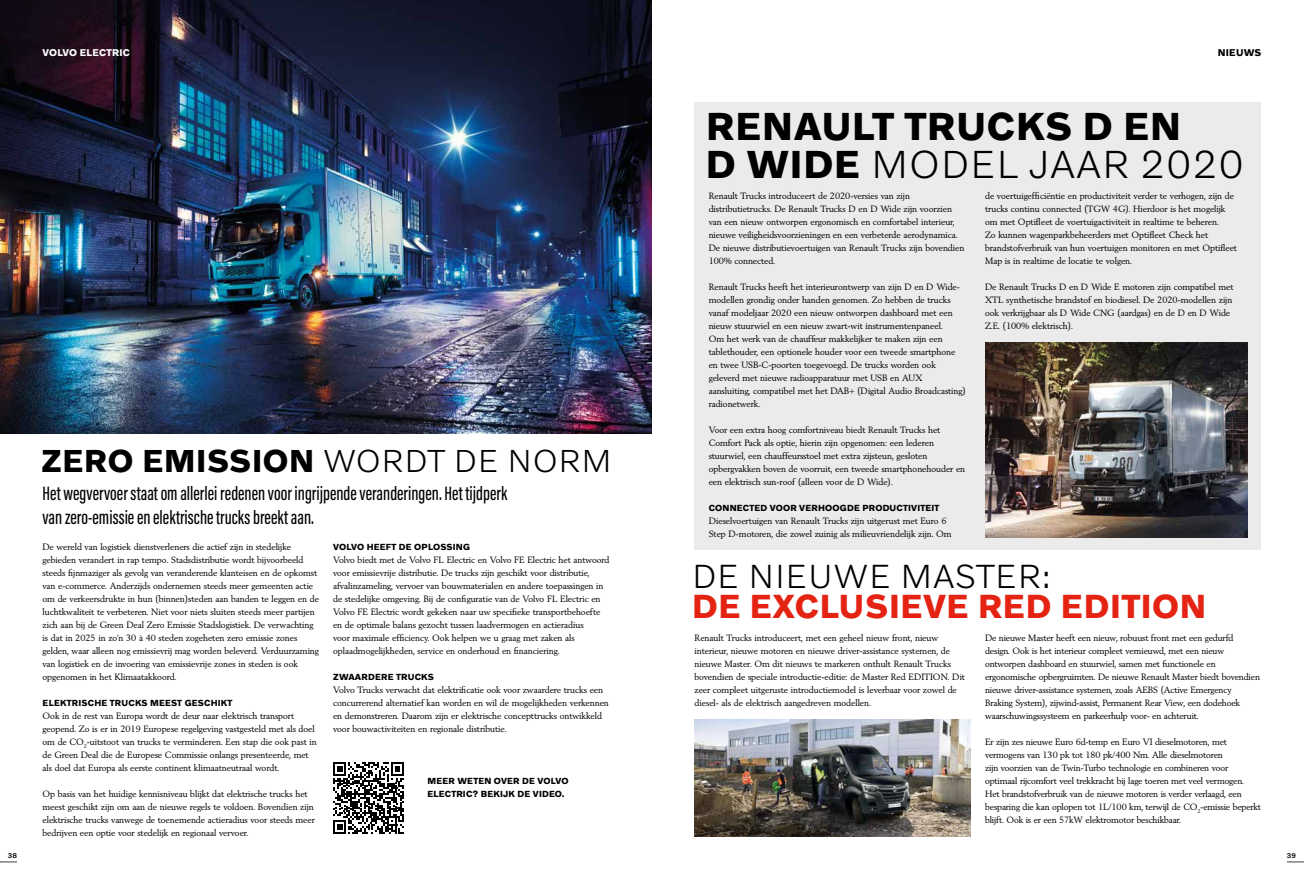
<style>
.page{position:relative;width:1304px;height:879px;background:#fff}
.page>*{position:absolute;margin:0;border:0;box-sizing:border-box;transform-origin:0 0}
.t1{font:700 39.7px/37.8px "Volvo Novum";letter-spacing:.02em;color:#000}
.t2{font:700 34px "Volvo Novum";letter-spacing:.02em;color:#e42313}
.t3{font:300 34px "Volvo Novum";letter-spacing:.02em;color:#000}
.t4{font:700 32.3px "Volvo Novum";letter-spacing:.02em;color:#000}
.t5{font:500 20px/24px "Acumin Pro Extra Cond";color:#000}
.t6{font:700 10px "Volvo Novum";letter-spacing:.02em;color:#fff}
.t7{font:700 10px "Volvo Novum";letter-spacing:.02em;color:#000}
.t8{font:9px/13px "Volvo Serif Pro";color:#000}
.t9{font:700 9px/13px "Volvo Novum";letter-spacing:.02em;color:#000}
.t10{font:500 7px "Volvo Novum";color:#000}
.s1{font-weight:300}
</style>
<div class="page">
<svg style="left:0;top:861px;width:17px;height:1px"></svg>
<svg style="left:1287px;top:861px;width:17px;height:1px"></svg>
<img style="left:0;top:0;width:652px;height:433px">
<div style="left:694px;top:102px;width:567px;height:448px;background:#ebebeb"></div>
<img style="left:985px;top:342px;width:262px;height:195px">
<img style="left:694px;top:719px;width:277px;height:117px">
<svg style="left:333px;top:762px;width:71px;height:71px"></svg>
<p class="t6" style="left:43px;top:46px;width:89px">VOLVO ELECTRIC</p>
<h3 class="t4" style="left:41px;top:440px;width:572px">ZERO EMISSION <span class="s1">WORDT DE NORM</span></h3>
<h3 class="t5" style="left:43px;top:481px;width:466px">Het wegvervoer staat om allerlei redenen voor ingrijpende veranderingen. Het tijdperk van zero-emissie en elektrische trucks breekt aan.</h3>
<p class="t9" style="left:333px;top:540px;width:138px">VOLVO HEEFT DE OPLOSSING</p>
<p class="t8" style="left:333px;top:554px;width:278px">Volvo biedt met de Volvo FL Electric en Volvo FE Electric het antwoord voor emissievrije distributie. De trucks zijn geschikt voor distributie, afvalinzameling, vervoer van bouwmaterialen en andere toepassingen in de stedelijke omgeving. Bij de configuratie van de Volvo FL Electric en Volvo FE Electric wordt gekeken naar uw specifieke transportbehoefte en de optimale balans gezocht tussen laadvermogen en actieradius<br>voor maximale efficiency. Ook helpen we u graag met zaken als oplaadmogelijkheden, service en onderhoud en financiering.</p>
<p class="t9" style="left:333px;top:670px;width:102px">ZWAARDERE TRUCKS</p>
<p class="t8" style="left:333px;top:684px;width:277px">Volvo Trucks verwacht dat elektrificatie ook voor zwaardere trucks een concurrerend alternatief kan worden en wil de mogelijkheden verkennen en demonstreren. Daarom zijn er elektrische concepttrucks ontwikkeld voor bouwactiviteiten en regionale distributie.</p>
<p class="t8" style="left:43px;top:541px;width:278px">De wereld van logistiek dienstverleners die actief zijn in stedelijke gebieden verandert in rap tempo. Stadsdistributie wordt bijvoorbeeld steeds fijnmaziger als gevolg van veranderende klanteisen en de opkomst van e-commerce. Anderzijds ondernemen steeds meer gemeenten actie om de verkeersdrukte in hun (binnen)steden aan banden te leggen en de luchtkwaliteit te verbeteren. Niet voor niets sluiten steeds meer partijen zich aan bij de Green Deal Zero Emissie Stadslogistiek. De verwachting is dat in 2025 in zo’n 30 à 40 steden zogeheten zero emissie zones gelden, waar alleen nog emissievrij mag worden beleverd. Verduurzaming van logistiek en de invoering van emissievrije zones in steden is ook opgenomen in het Klimaatakkoord.</p>
<p class="t9" style="left:43px;top:696px;width:191px">ELEKTRISCHE TRUCKS MEEST GESCHIKT</p>
<p class="t8" style="left:43px;top:710px;width:276px">Ook in de rest van Europa wordt de deur naar elektrisch transport geopend. Zo is er in 2019 Europese regelgeving vastgesteld met als doel om de CO<sub>2</sub>-uitstoot van trucks te verminderen. Een stap die ook past in de Green Deal die de Europese Commissie onlangs presenteerde, met als doel dat Europa als eerste continent klimaatneutraal wordt.</p>
<p class="t8" style="left:43px;top:788px;width:274px">Op basis van het huidige kennisniveau blijkt dat elektrische trucks het meest geschikt zijn om aan de nieuwe regels te voldoen. Bovendien zijn elektrische trucks vanwege de toenemende actieradius voor steeds meer bedrijven een optie voor stedelijk en regionaal vervoer.</p>
<p class="t9" style="left:427px;top:774px;width:143px">MEER WETEN OVER DE VOLVO<br>ELECTRIC? BEKIJK DE VIDEO.</p>
<p class="t7" style="left:1218px;top:46px;width:45px">NIEUWS</p>
<h1 class="t1" style="left:706px;top:106px;width:540px">RENAULT TRUCKS D EN<br>D WIDE <span class="s1">MODEL JAAR 2020</span></h1>
<p class="t8" style="left:709px;top:190px;width:257px">Renault Trucks introduceert de 2020-versies van zijn distributietrucks. De Renault Trucks D en D Wide zijn voorzien van een nieuw ontworpen ergonomisch en comfortabel interieur, nieuwe veiligheidsvoorzieningen en een verbeterde aerodynamica.<br>De nieuwe distributievoertuigen van Renault Trucks zijn bovendien 100% connected.</p>
<p class="t8" style="left:709px;top:281px;width:259px">Renault Trucks heeft het interieurontwerp van zijn D en D Wide&shy;modellen grondig onder handen genomen. Zo hebben de trucks vanaf modeljaar 2020 een nieuw ontworpen dashboard met een nieuw stuurwiel en een nieuw zwart-wit instrumentenpaneel.<br>Om het werk van de chauffeur makkelijker te maken zijn een tablethouder, een optionele houder voor een tweede smartphone en twee USB-C-poorten toegevoegd. De trucks worden ook geleverd met nieuwe radioapparatuur met USB en AUX aansluiting, compatibel met het DAB+ (Digital Audio Broadcasting) radionetwerk.</p>
<p class="t8" style="left:709px;top:424px;width:258px">Voor een extra hoog comfortniveau biedt Renault Trucks het Comfort Pack als optie, hierin zijn opgenomen: een lederen stuurwiel, een chauffeursstoel met extra zijsteun, gesloten opbergvakken boven de voorruit, een tweede smartphonehouder en een elektrisch sun-roof (alleen voor de D Wide).</p>
<p class="t9" style="left:709px;top:501px;width:232px">CONNECTED VOOR VERHOOGDE PRODUCTIVITEIT</p>
<p class="t8" style="left:709px;top:515px;width:244px">Dieselvoertuigen van Renault Trucks zijn uitgerust met Euro 6<br>Step D-motoren, die zowel zuinig als milieuvriendelijk zijn. Om</p>
<p class="t8" style="left:985px;top:190px;width:253px">de voertuigefficiëntie en productiviteit verder te verhogen, zijn de trucks continu connected (TGW 4G). Hierdoor is het mogelijk om met Optifleet de voertuigactiviteit in realtime te beheren.<br>Zo kunnen wagenparkbeheerders met Optifleet Check het brandstofverbruik van hun voertuigen monitoren en met Optifleet Map is in realtime de locatie te volgen.</p>
<p class="t8" style="left:985px;top:280px;width:250px">De Renault Trucks D en D Wide E motoren zijn compatibel met XTL synthetische brandstof en biodiesel. De 2020-modellen zijn ook verkrijgbaar als D Wide CNG (aardgas) en de D en D Wide Z.E. (100% elektrisch).</p>
<h2 class="t3" style="left:692px;top:554px;width:361px">DE NIEUWE MASTER:</h2>
<h2 class="t2" style="left:692px;top:584px;width:516px">DE EXCLUSIEVE RED EDITION</h2>
<p class="t8" style="left:694px;top:632px;width:272px">Renault Trucks introduceert, met een geheel nieuw front, nieuw interieur, nieuwe motoren en nieuwe driver-assistance systemen, de nieuwe Master. Om dit nieuws te markeren onthult Renault Trucks bovendien de speciale introductie-editie: de Master Red EDITION. Dit zeer compleet uitgeruste introductiemodel is leverbaar voor zowel de diesel- als de elektrisch aangedreven modellen.</p>
<p class="t8" style="left:985px;top:632px;width:276px">De nieuwe Master heeft een nieuw, robuust front met een gedurfd design. Ook is het interieur compleet vernieuwd, met een nieuw ontworpen dashboard en stuurwiel, samen met functionele en ergonomische opbergruimten. De nieuwe Renault Master biedt bovendien nieuwe driver-assistance systemen, zoals AEBS (Active Emergency Braking System), zijwind-assist, Permanent Rear View, een dodehoek waarschuwingssysteem en parkeerhulp voor- en achteruit.</p>
<p class="t8" style="left:985px;top:736px;width:277px">Er zijn zes nieuwe Euro 6d-temp en Euro VI dieselmotoren, met vermogens van 130 pk tot 180 pk/400 Nm. Alle dieselmotoren<br>zijn voorzien van de Twin-Turbo technologie en combineren voor optimaal rijcomfort veel trekkracht bij lage toeren met veel vermogen.<br>Het brandstofverbruik van de nieuwe motoren is verder verlaagd, een besparing die kan oplopen tot 1L/100 km, terwijl de CO<sub>2</sub>-emissie beperkt blijft. Ook is er een 57kW elektromotor beschikbaar.</p>
<p class="t10" style="left:8px;top:851px;width:11px">38</p>
<p class="t10" style="left:1287px;top:851px;width:11px">39</p>
</div>
